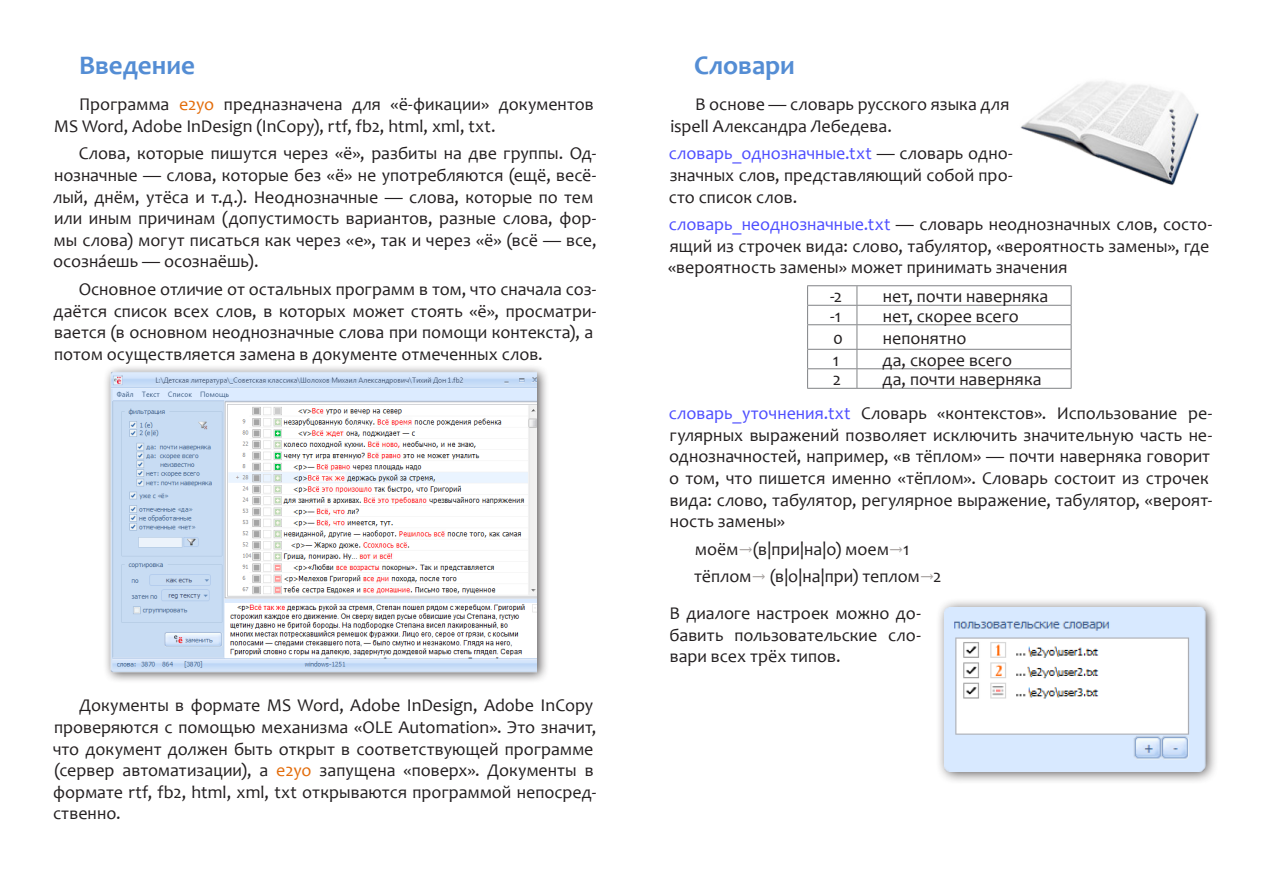
<style>
.page{position:relative;width:1263px;height:893px;background:#fff}
.page>*{position:absolute;margin:0;border:0;box-sizing:border-box;transform-origin:0 0}
.t1{font:700 27px "Candara";color:#548dd4}
.текст{font:18px/21.6px "Candara";color:#231f20}
.текст_первый{font:18px/21.6px "Candara";color:#231f20;text-align:justify}
.s1{color:#e36c0a}
.s2{color:#4d4dff}
.s3{font-family:"Segoe UI";color:#a7a2a0}
</style>
<div class="page">
<hr style="left:807px;top:285px;width:50px;height:1px;background:#808285">
<hr style="left:857px;top:285px;width:214px;height:1px;background:#808285">
<hr style="left:807px;top:305px;width:50px;height:1px;background:#808285">
<hr style="left:857px;top:305px;width:214px;height:1px;background:#808285">
<hr style="left:807px;top:324px;width:50px;height:1px;background:#808285">
<hr style="left:857px;top:324px;width:214px;height:1px;background:#808285">
<hr style="left:807px;top:349px;width:50px;height:1px;background:#808285">
<hr style="left:857px;top:349px;width:214px;height:1px;background:#808285">
<hr style="left:807px;top:368px;width:50px;height:1px;background:#808285">
<svg style="left:807px;top:286px;width:1px;height:102px"></svg>
<hr style="left:857px;top:368px;width:214px;height:1px;background:#808285">
<svg style="left:856px;top:286px;width:1px;height:102px"></svg>
<svg style="left:1071px;top:286px;width:1px;height:102px"></svg>
<hr style="left:807px;top:388px;width:50px;height:1px;background:#808285">
<hr style="left:857px;top:388px;width:214px;height:1px;background:#808285">
<img style="left:1020px;top:81px;width:179px;height:104px">
<div style="left:103px;top:365px;width:446px;height:319px;background:#231f20;opacity:.75"></div>
<img style="left:111px;top:371px;width:425px;height:302px">
<div style="left:935px;top:598px;width:284px;height:187px;background:#231f20;opacity:.75"></div>
<img style="left:945px;top:607px;width:261px;height:164px">
<h1 class="t1" style="left:79px;top:48px;width:117px">Введение</h1>
<p class="текст" style="left:54px;top:93px;width:541px;text-indent:25px">Программа <span class="s1">e2yo</span> предназначена для «ё-фикации» документов<br>MS Word, Adobe InDesign (InCopy), rtf, fb2, html, xml, txt.</p>
<p class="текст" style="left:53px;top:143px;width:545px;text-indent:26px">Слова, которые пишутся через «ё», разбиты на две группы. Од&shy;нозначные — слова, которые без «ё» не употребляются (ещё, весё&shy;лый, днём, утёса и т.д.). Неоднозначные — слова, которые по тем или иным причинам (допустимость вариантов, разные слова, фор&shy;мы слова) могут писаться как через «е», так и через «ё» (всё — все, осознáешь — осознаёшь).</p>
<p class="текст" style="left:54px;top:278px;width:544px;text-indent:25px">Основное отличие от остальных программ в том, что сначала соз&shy;даётся список всех слов, в которых может стоять «ё», просматри&shy;вается (в основном неоднозначные слова при помощи контекста), а потом осуществляется замена в документе отмеченных слов.</p>
<p class="текст" style="left:53px;top:695px;width:545px;text-indent:27px">Документы в формате MS Word, Adobe InDesign, Adobe InCopy проверяются c помощью механизма «OLE Automation». Это значит, что документ должен быть открыт в соответствующей программе (сервер автоматизации), а <span class="s1">e2yo</span> запущена «поверх». Документы в формате rtf, fb2, html, xml, txt открываются программой непосред&shy;ственно.</p>
<h1 class="t1" style="left:694px;top:48px;width:102px">Словари</h1>
<p class="текст" style="left:670px;top:93px;width:340px;text-indent:25px">В основе — словарь русского языка для ispell Александра Лебедева.</p>
<p class="текст_первый" style="left:669px;top:143px;width:345px"><span class="s2">словарь_однозначные.txt</span> — cловарь одно&shy;значных слов, представляющий собой про&shy;сто список слов.</p>
<p class="текст_первый" style="left:668px;top:213px;width:546px;text-align:left"><span class="s2">словарь_неоднозначные.txt</span> — cловарь неоднозначных слов, состо&shy;ящий из строчек вида: слово, табулятор, «вероятность замены», где «вероятность замены» может принимать значения</p>
<p class="текст" style="left:830px;top:285px;width:13px">-2</p>
<p class="текст" style="left:883px;top:285px;width:167px">нет, почти наверняка</p>
<p class="текст" style="left:830px;top:305px;width:12px">-1</p>
<p class="текст" style="left:883px;top:305px;width:138px">нет, скорее всего</p>
<p class="текст" style="left:833px;top:327px;width:11px">0</p>
<p class="текст" style="left:883px;top:327px;width:85px">непонятно</p>
<p class="текст" style="left:833px;top:349px;width:8px">1</p>
<p class="текст" style="left:882px;top:349px;width:131px">да, скорее всего</p>
<p class="текст" style="left:833px;top:368px;width:10px">2</p>
<p class="текст" style="left:882px;top:368px;width:161px">да, почти наверняка</p>
<p class="текст_первый" style="left:669px;top:402px;width:545px;text-align:left"><span class="s2">словарь_уточнения.txt</span> Словарь «контекстов». Использование ре&shy;гулярных выражений позволяет исключить значительную часть не&shy;однозначностей, например, «в тёплом» — почти наверняка говорит о том, что пишется именно «тёплом». Словарь состоит из строчек вида: слово, табулятор, регулярное выражение, табулятор, «вероят&shy;ность замены»</p>
<p class="текст" style="left:695px;top:538px;width:216px">моём<span class="s3">→</span>(в|при|на|о) моем<span class="s3">→</span>1</p>
<p class="текст" style="left:694px;top:566px;width:249px">тёплом<span class="s3">→</span> (в|о|на|при) теплом<span class="s3">→</span>2</p>
<p class="текст_первый" style="left:669px;top:602px;width:253px">В диалоге настроек можно до&shy;бавить пользовательские сло&shy;вари всех трёх типов.</p>
</div>
